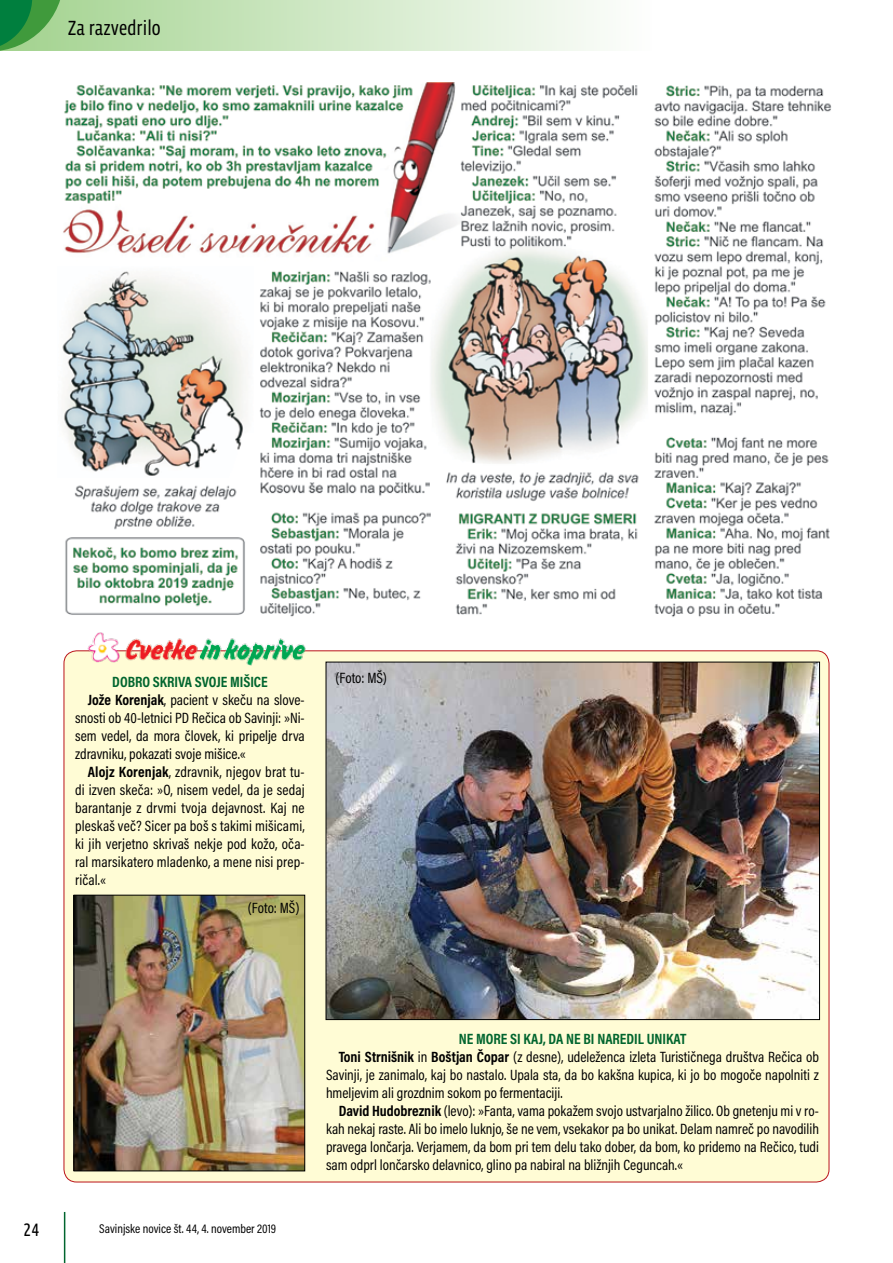
<style>
.page{position:relative;width:893px;height:1263px;background:#fff}
.page>*{position:absolute;margin:0;border:0;box-sizing:border-box;transform-origin:0 0}
.t1{font:21px "Vista Sans Nar OTCE";color:#000}
.t2{font:18px "Ubuntu Condensed";color:#000}
.t3{font:15px "Acumin Pro Cond";color:#000}
.t4{font:700 15px "Acumin Pro Cond";color:#00652e}
.t5{font:12.75px "Acumin Pro Cond";color:#000}
.s1{font-weight:700}
</style>
<div class="page">
<div style="left:0;top:0;width:652px;height:51px;background:linear-gradient(to right,#a2d28e,#fefefd)"></div>
<hr style="left:64px;top:1212px;width:1px;height:51px;background:#00652e">
<svg style="left:0;top:0;width:64px;height:51px;background:#50a65b"></svg>
<img style="left:62px;top:82px;width:769px;height:535px">
<div style="left:64px;top:651px;width:765px;height:531px;background:#fffcd5;border-radius:13px"></div>
<img style="left:83px;top:632px;width:224px;height:34px">
<img style="left:76px;top:897px;width:227px;height:272px">
<div style="left:74px;top:895px;width:231px;height:276px;border:1px solid #000"></div>
<img style="left:328px;top:664px;width:490px;height:354px">
<h1 class="t1" style="left:68px;top:16px;width:94px">Za razvedrilo</h1>
<p class="t4" style="left:112px;top:672px;width:157px">DOBRO SKRIVA SVOJE MIŠICE</p>
<p class="t3" style="left:88px;top:690px;width:218px"><span class="s1">Jože Korenjak</span>, pacient v skeču na slove-</p>
<p class="t3" style="left:75px;top:708px;width:231px">snosti ob 40-letnici PD Rečica ob Savinji: »Ni-</p>
<p class="t3" style="left:75px;top:726px;width:231px">sem vedel, da mora človek, ki pripelje drva</p>
<p class="t3" style="left:75px;top:744px;width:172px">zdravniku, pokazati svoje mišice.«</p>
<p class="t3" style="left:88px;top:762px;width:218px"><span class="s1">Alojz Korenjak</span>, zdravnik, njegov brat tu-</p>
<p class="t3" style="left:75px;top:780px;width:231px">di izven skeča: »O, nisem vedel, da je sedaj</p>
<p class="t3" style="left:75px;top:798px;width:231px">barantanje z drvmi tvoja dejavnost. Kaj ne</p>
<p class="t3" style="left:75px;top:816px;width:231px">pleskaš več? Sicer pa boš s takimi mišicami,</p>
<p class="t3" style="left:75px;top:834px;width:231px">ki jih verjetno skrivaš nekje pod kožo, oča-</p>
<p class="t3" style="left:75px;top:852px;width:231px">ral marsikatero mladenko, a mene nisi prep-</p>
<p class="t3" style="left:75px;top:870px;width:33px">ričal.«</p>
<p class="t3" style="left:248px;top:898px;width:53px">(Foto: MŠ)</p>
<p class="t3" style="left:335px;top:668px;width:53px">(Foto: MŠ)</p>
<p class="t2" style="left:24px;top:1219px;width:17px">24</p>
<p class="t5" style="left:99px;top:1221px;width:178px">Savinjske novice št. 44, 4. november 2019</p>
<p class="t4" style="left:459px;top:1029px;width:229px">NE MORE SI KAJ, DA NE BI NAREDIL UNIKAT</p>
<p class="t3" style="left:339px;top:1047px;width:482px"><span class="s1">Toni Strnišnik</span> in <span class="s1">Boštjan Čopar</span> (z desne), udeleženca izleta Turističnega društva Rečica ob</p>
<p class="t3" style="left:326px;top:1065px;width:494px">Savinji, je zanimalo, kaj bo nastalo. Upala sta, da bo kakšna kupica, ki jo bo mogoče napolniti z</p>
<p class="t3" style="left:326px;top:1083px;width:238px">hmeljevim ali grozdnim sokom po fermentaciji.</p>
<p class="t3" style="left:339px;top:1101px;width:482px"><span class="s1">David Hudobreznik</span> (levo): »Fanta, vama pokažem svojo ustvarjalno žilico. Ob gnetenju mi v ro-</p>
<p class="t3" style="left:326px;top:1119px;width:494px">kah nekaj raste. Ali bo imelo luknjo, še ne vem, vsekakor pa bo unikat. Delam namreč po navodilih</p>
<p class="t3" style="left:326px;top:1137px;width:494px">pravega lončarja. Verjamem, da bom pri tem delu tako dober, da bom, ko pridemo na Rečico, tudi</p>
<p class="t3" style="left:326px;top:1155px;width:359px">sam odprl lončarsko delavnico, glino pa nabiral na bližnjih Ceguncah.«</p>
</div>
